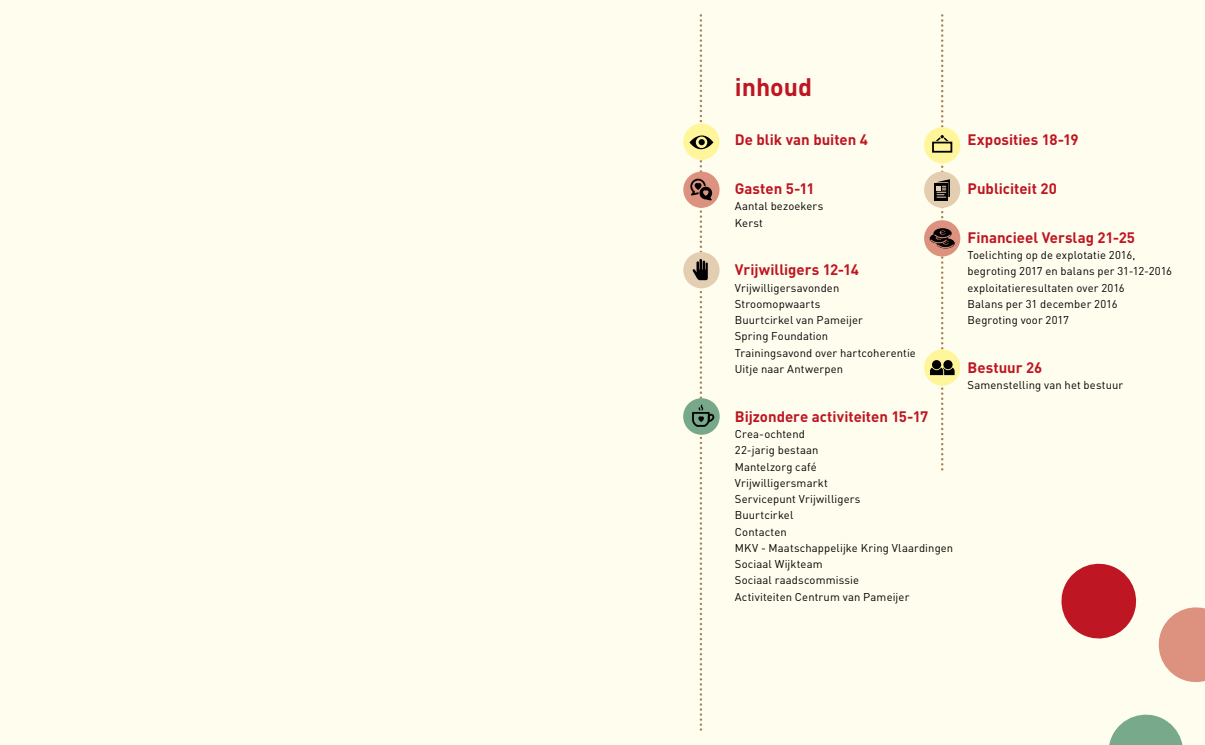
<style>
.page{position:relative;width:1205px;height:745px;background:#fff}
.page>*{position:absolute;margin:0;border:0;box-sizing:border-box;transform-origin:0 0}
.t1{font:700 25px "DINOT";color:#be1622}
.t2{font:700 15px "DINOT";color:#be1622}
.t3{font:11.25px/16.2px "DINOT";letter-spacing:.01em;color:#000}
</style>
<div class="page">
<div style="left:592px;top:0;width:613px;height:744px;background:#fffdee"></div>
<div style="left:683px;top:171px;width:36px;height:37px;background:#dd917f;border-radius:50%"></div>
<svg style="left:1109px;top:714px;width:74px;height:30px"></svg>
<svg style="left:1158px;top:607px;width:47px;height:76px"></svg>
<svg style="left:1061px;top:563px;width:76px;height:76px"></svg>
<div style="left:683px;top:252px;width:36px;height:36px;background:#e3ceb1;border-radius:50%"></div>
<div style="left:683px;top:123px;width:36px;height:37px;background:#fff69b;border-radius:50%"></div>
<div style="left:924px;top:127px;width:36px;height:36px;background:#fff69b;border-radius:50%"></div>
<div style="left:924px;top:171px;width:36px;height:37px;background:#e3ceb1;border-radius:50%"></div>
<div style="left:924px;top:349px;width:36px;height:36px;background:#fff69b;border-radius:50%"></div>
<div style="left:0;top:0;width:602px;height:744px;background:#fffdee"></div>
<div style="left:924px;top:220px;width:36px;height:36px;background:#dd917f;border-radius:50%"></div>
<svg style="left:930px;top:15px;width:24px;height:455px"></svg>
<div style="left:683px;top:398px;width:37px;height:36px;background:#76a889;border-radius:50%"></div>
<svg style="left:689px;top:15px;width:25px;height:715px"></svg>
<h1 class="t1" style="left:735px;top:71px;width:79px">inhoud</h1>
<h2 class="t2" style="left:735px;top:130px;width:135px">De blik van buiten 4</h2>
<h2 class="t2" style="left:735px;top:179px;width:81px">Gasten 5-11</h2>
<p class="t3" style="left:735px;top:198px;width:90px">Aantal bezoekers<br>Kerst</p>
<h2 class="t2" style="left:735px;top:260px;width:125px">Vrijwilligers 12-14</h2>
<p class="t3" style="left:735px;top:279px;width:183px">Vrijwilligersavonden<br>Stroomopwaarts<br>Buurtcirkel van Pameijer<br>Spring Foundation<br>Trainingsavond over hartcoherentie<br>Uitje naar Antwerpen</p>
<h2 class="t2" style="left:735px;top:406px;width:195px">Bijzondere activiteiten 15-17</h2>
<p class="t3" style="left:735px;top:425px;width:220px">Crea-ochtend<br>22-jarig bestaan<br>Mantelzorg café<br>Vrijwilligersmarkt<br>Servicepunt Vrijwilligers<br>Buurtcirkel<br>Contacten<br>MKV - Maatschappelijke Kring Vlaardingen<br>Sociaal Wijkteam<br>Sociaal raadscommissie<br>Activiteiten Centrum van Pameijer</p>
<h2 class="t2" style="left:967px;top:130px;width:113px">Exposities 18-19</h2>
<h2 class="t2" style="left:967px;top:179px;width:91px">Publiciteit 20</h2>
<h2 class="t2" style="left:967px;top:227px;width:169px">Financieel Verslag 21-25</h2>
<p class="t3" style="left:967px;top:246px;width:206px">Toelichting op de explotatie 2016, begroting 2017 en balans per 31-12-2016 exploitatieresultaten over 2016<br>Balans per 31 december 2016<br>Begroting voor 2017</p>
<h2 class="t2" style="left:967px;top:357px;width:76px">Bestuur 26</h2>
<p class="t3" style="left:967px;top:376px;width:157px">Samenstelling van het bestuur</p>
</div>
